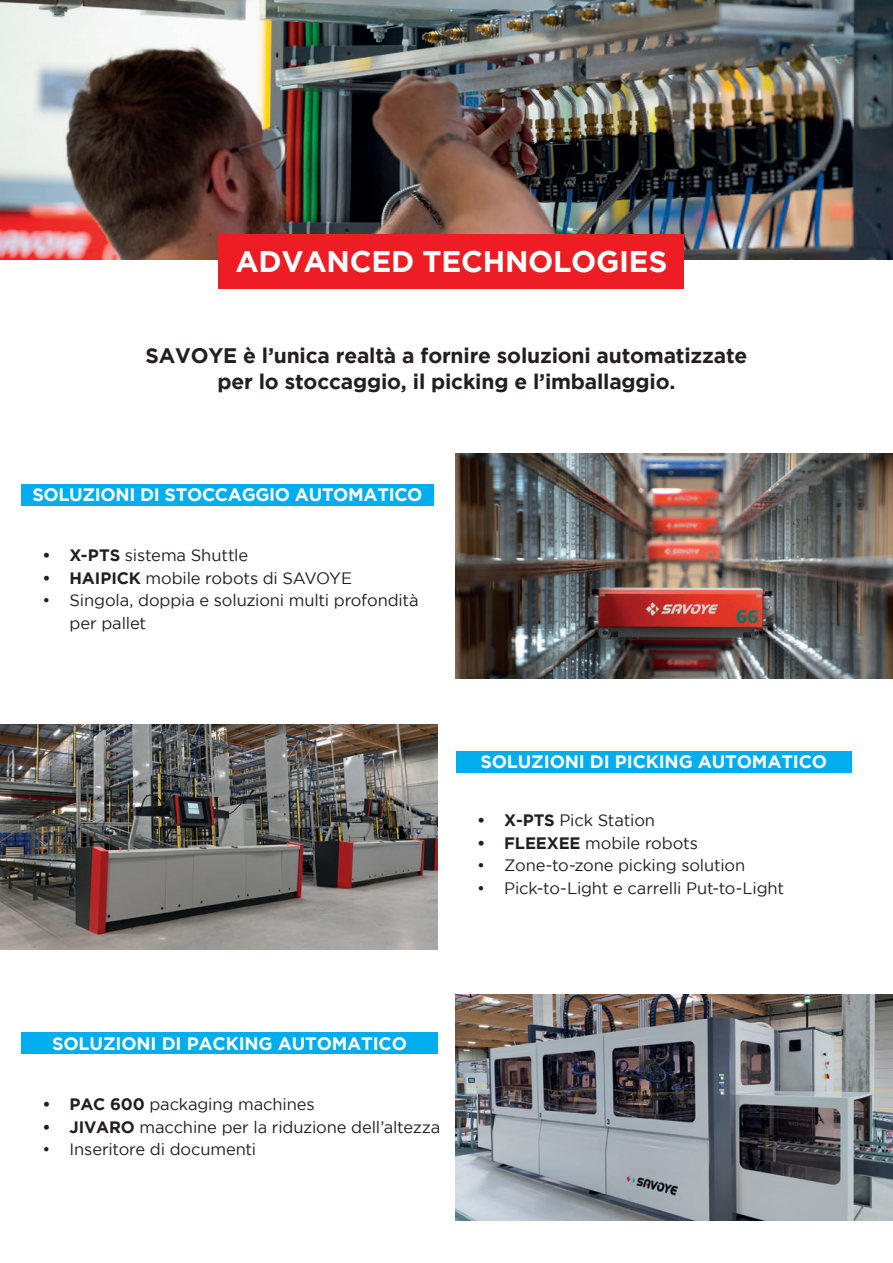
<style>
.page{position:relative;width:893px;height:1263px;background:#fff}
.page>*{position:absolute;margin:0;border:0;box-sizing:border-box;transform-origin:0 0}
.t1{font:700 29.7px "Gotham";letter-spacing:-.01em;color:#fff}
.t2{font:700 21px "Gotham";letter-spacing:-.01em;color:#231f20}
.t3{font:700 18px "Gotham";letter-spacing:-.01em;color:#fff}
.t4{font:16.5px/22.5px "Gotham";letter-spacing:-.01em;color:#231f20}
.s1{font-weight:700}
</style>
<div class="page">
<img style="left:0;top:0;width:893px;height:259px">
<div style="left:21px;top:484px;width:413px;height:21px;background:#00aeef"></div>
<div style="left:456px;top:751px;width:395px;height:21px;background:#00aeef"></div>
<img style="left:455px;top:453px;width:438px;height:225px">
<div style="left:219px;top:234px;width:465px;height:55px;background:#ee1d23"></div>
<img style="left:0;top:724px;width:437px;height:226px">
<div style="left:21px;top:1032px;width:417px;height:22px;background:#00aeef"></div>
<img style="left:455px;top:995px;width:438px;height:225px">
<p class="t1" style="left:235px;top:245px;width:434px">ADVANCED TECHNOLOGIES</p>
<p class="t2" style="left:146px;top:344px;width:603px">SAVOYE è l’unica realtà a fornire soluzioni automatizzate</p>
<p class="t2" style="left:218px;top:369px;width:459px">per lo stoccaggio, il picking e l’imballaggio.</p>
<p class="t3" style="left:32px;top:484px;width:392px">SOLUZIONI DI STOCCAGGIO AUTOMATICO</p>
<p class="t4" style="left:43px;top:544px;width:207px"><span class="s1">• X-PTS</span> sistema Shuttle</p>
<p class="t4" style="left:43px;top:567px;width:311px"><span class="s1">• HAIPICK</span> mobile robots di SAVOYE</p>
<p class="t4" style="left:70px;top:589px;width:351px;text-indent:-27px">• Singola, doppia e soluzioni multi profondità per pallet</p>
<p class="t3" style="left:480px;top:751px;width:348px">SOLUZIONI DI PICKING AUTOMATICO</p>
<p class="t4" style="left:477px;top:809px;width:179px"><span class="s1">• X-PTS</span> Pick Station</p>
<p class="t4" style="left:477px;top:831px;width:222px"><span class="s1">• FLEEXEE</span> mobile robots</p>
<p class="t4" style="left:477px;top:854px;width:269px">• Zone-to-zone picking solution</p>
<p class="t4" style="left:477px;top:876px;width:308px">• Pick-to-Light e carrelli Put-to-Light</p>
<p class="t3" style="left:52px;top:1033px;width:356px">SOLUZIONI DI PACKING AUTOMATICO</p>
<p class="t4" style="left:43px;top:1093px;width:274px"><span class="s1">• PAC 600</span> packaging machines</p>
<p class="t4" style="left:43px;top:1115px;width:399px"><span class="s1">• JIVARO</span> macchine per la riduzione dell’altezza</p>
<p class="t4" style="left:43px;top:1138px;width:215px">• Inseritore di documenti</p>
</div>
